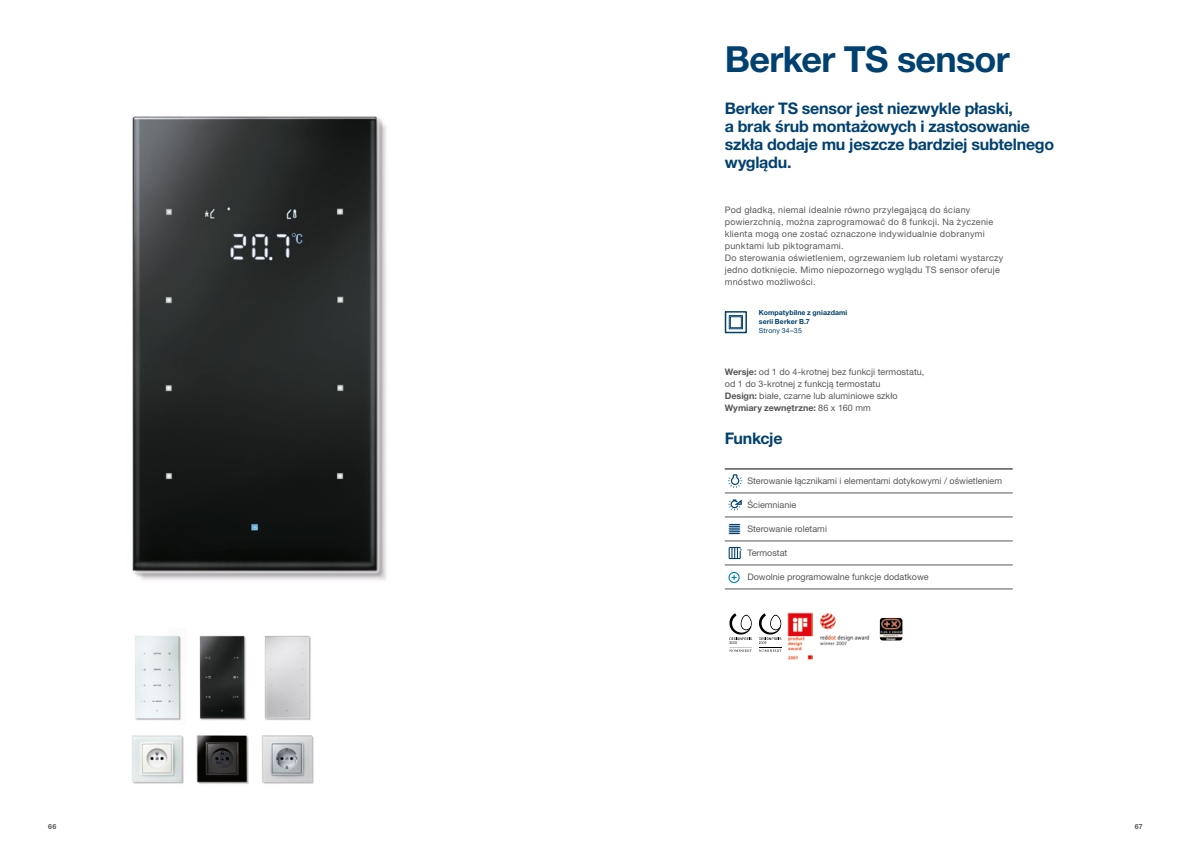
<style>
.page{position:relative;width:1191px;height:842px;background:#fff}
.page>*{position:absolute;margin:0;border:0;box-sizing:border-box;transform-origin:0 0}
.t1{font:700 36px "Helvetica Neue LTW1 G";letter-spacing:-.02em;color:#004170}
.t2{font:700 16px/18px "Helvetica Neue LTW1 G";letter-spacing:-.015em;color:#004170}
.t3{font:9px/12px "Helvetica Neue LTW1 G";letter-spacing:.025em;color:#575756}
.t4{font:9px "Helvetica Neue LTW1 G";color:#575756}
.t5{font:700 7px/9px "Helvetica Neue LTW1 G";letter-spacing:.01em;color:#004170}
.t6{font:7px "Helvetica Neue LTW1 G";letter-spacing:.02em;color:#004170}
.t7{font:700 7px "Helvetica Neue LTW1 G";color:#575756}
.s1{font-weight:700}
</style>
<div class="page">
<img style="left:199px;top:635px;width:47px;height:86px">
<img style="left:264px;top:635px;width:47px;height:85px">
<img style="left:135px;top:635px;width:46px;height:86px">
<img style="left:132px;top:116px;width:255px;height:465px">
<img style="left:262px;top:735px;width:52px;height:49px">
<img style="left:196px;top:735px;width:53px;height:49px">
<img style="left:132px;top:735px;width:52px;height:49px">
<svg style="left:728px;top:315px;width:15px;height:15px"></svg>
<div style="left:724px;top:311px;width:23px;height:22px;border:2px solid #004170"></div>
<div style="left:729px;top:315px;width:13px;height:14px;border:1px solid #004170"></div>
<div style="left:730px;top:316px;width:11px;height:12px;border:1px solid #004170"></div>
<svg style="left:728px;top:499px;width:14px;height:12px"></svg>
<svg style="left:728px;top:474px;width:14px;height:14px"></svg>
<svg style="left:728px;top:547px;width:13px;height:12px"></svg>
<svg style="left:728px;top:524px;width:12px;height:10px"></svg>
<div style="left:728px;top:572px;width:11px;height:11px;border:1px solid #0081bf;border-radius:50%"></div>
<svg style="left:732px;top:575px;width:4px;height:5px"></svg>
<hr style="left:724px;top:468px;width:288px;height:2px;background:#575756">
<hr style="left:724px;top:493px;width:288px;height:1px;background:#575756">
<hr style="left:724px;top:517px;width:288px;height:1px;background:#575756">
<hr style="left:724px;top:541px;width:288px;height:1px;background:#575756">
<hr style="left:724px;top:565px;width:288px;height:1px;background:#575756">
<hr style="left:724px;top:589px;width:288px;height:1px;background:#575756">
<img style="left:820px;top:613px;width:50px;height:33px">
<svg style="left:729px;top:613px;width:23px;height:39px"></svg>
<svg style="left:759px;top:613px;width:22px;height:39px"></svg>
<img style="left:787px;top:612px;width:25px;height:48px">
<img style="left:879px;top:618px;width:23px;height:23px">
<h1 class="t1" style="left:724px;top:37px;width:286px">Berker TS sensor</h1>
<h2 class="t2" style="left:724px;top:100px;width:331px">Berker TS sensor jest niezwykle płaski,<br>a brak śrub montażowych i zastosowanie szkła dodaje mu jeszcze bardziej subtelnego wyglądu.</h2>
<p class="t3" style="left:724px;top:204px;width:280px">Pod gładką, niemal idealnie równo przylegającą do ściany powierzchnią, można zaprogramować do 8 funkcji. Na życzenie klienta mogą one zostać oznaczone indywidualnie dobranymi punktami lub piktogramami.<br>Do sterowania oświetleniem, ogrzewaniem lub roletami wystarczy jedno dotknięcie. Mimo niepozornego wyglądu TS sensor oferuje mnóstwo możliwości.</p>
<p class="t5" style="left:759px;top:308px;width:90px">Kompatybilne z gniazdami serii Berker B.7</p>
<p class="t6" style="left:759px;top:327px;width:44px">Strony 34–35</p>
<p class="t3" style="left:724px;top:366px;width:201px"><span class="s1">Wersje:</span> od 1 do 4-krotnej bez funkcji termostatu, od 1 do 3-krotnej z funkcją termostatu<br><span class="s1">Design:</span> białe, czarne lub aluminiowe szkło <span class="s1">Wymiary zewnętrzne:</span> 86 x 160 mm</p>
<h2 class="t2" style="left:724px;top:430px;width:59px">Funkcje</h2>
<p class="t4" style="left:747px;top:476px;width:256px">Sterowanie łącznikami i elementami dotykowymi / oświetleniem</p>
<p class="t4" style="left:747px;top:499px;width:50px">Ściemnianie</p>
<p class="t4" style="left:747px;top:523px;width:81px">Sterowanie roletami</p>
<p class="t4" style="left:747px;top:547px;width:41px">Termostat</p>
<p class="t4" style="left:747px;top:571px;width:183px">Dowolnie programowalne funkcje dodatkowe</p>
<p class="t7" style="left:48px;top:822px;width:10px">66</p>
<p class="t7" style="left:1134px;top:822px;width:9px">67</p>
</div>
